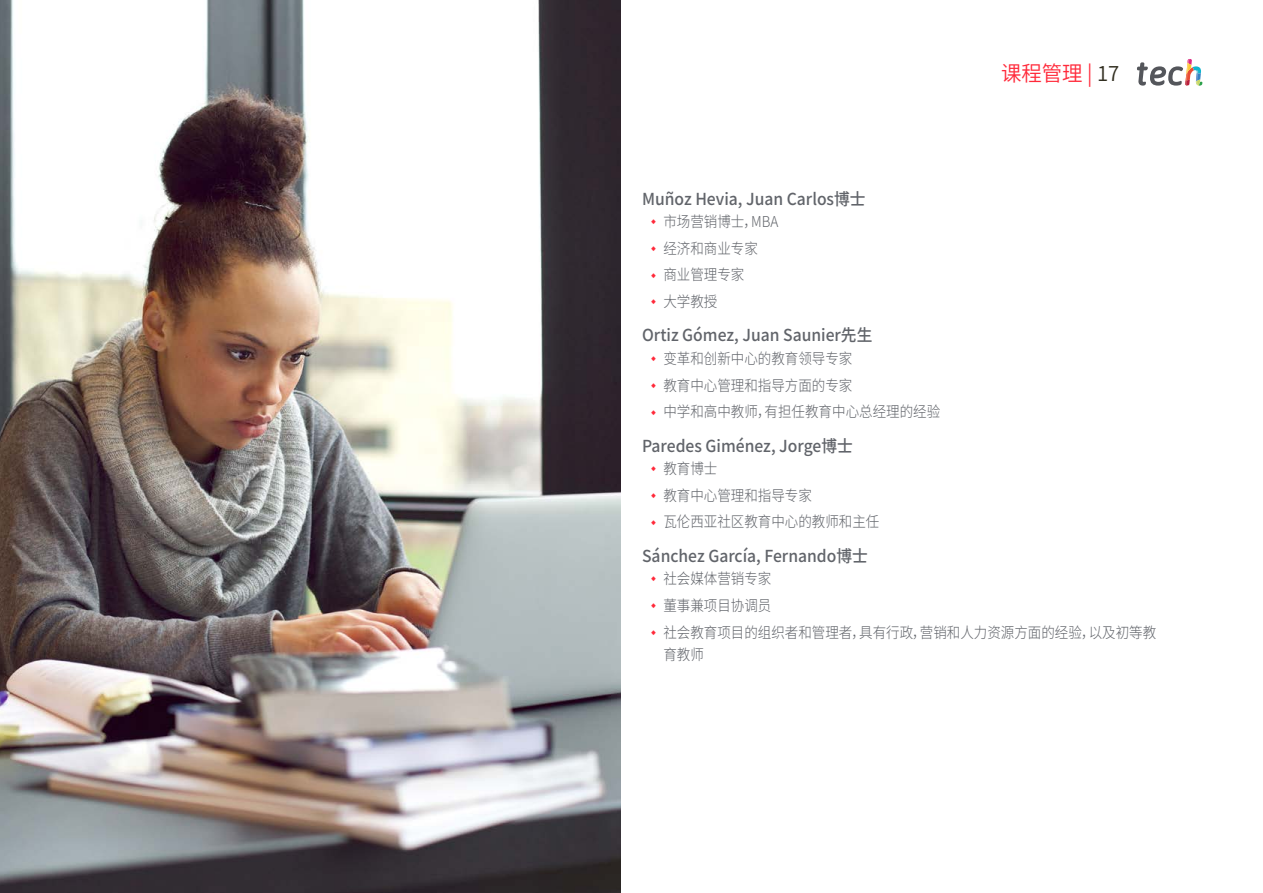
<style>
.page{position:relative;width:1263px;height:893px;background:#fff}
.page>*{position:absolute;margin:0;border:0;box-sizing:border-box;transform-origin:0 0}
.t1{font:21px "Source Han Sans CN";color:#ff293a}
.t2{font:500 16.5px "Source Han Sans CN";color:#61646a;scale:.95 1}
.t3{font:300 15px/26.7px "Source Han Sans CN";color:#61646a;scale:.9 1}
.s1{color:#312e20}
</style>
<div class="page">
<img style="left:0;top:0;width:621px;height:893px">
<svg style="left:1137px;top:59px;width:65px;height:27px"></svg>
<h1 class="t1" style="left:1001px;top:61px;width:120px">课程管理 | <span class="s1">17</span></h1>
<p class="t2" style="left:642px;top:189px;width:237px">Muñoz Hevia, Juan Carlos博士</p>
<p class="t3" style="left:663px;top:208px;width:129px">市场营销博士，MBA经济和商业专家<br>商业管理专家<br>大学教授</p>
<p class="t2" style="left:642px;top:326px;width:244px">Ortiz Gómez, Juan Saunier先生</p>
<p class="t3" style="left:663px;top:345px;width:309px">变革和创新中心的教育领导专家<br>教育中心管理和指导方面的专家<br>中学和高中教师，有担任教育中心总经理的经验</p>
<p class="t2" style="left:642px;top:436px;width:223px">Paredes Giménez, Jorge博士</p>
<p class="t3" style="left:663px;top:455px;width:241px">教育博士<br>教育中心管理和指导专家<br>瓦伦西亚社区教育中心的教师和主任</p>
<p class="t2" style="left:642px;top:546px;width:239px">Sánchez García, Fernando博士</p>
<p class="t3" style="left:663px;top:566px;width:549px">社会媒体营销专家<br>董事兼项目协调员<br>社会教育项目的组织者和管理者，具有行政，营销和人力资源方面的经验，以及初等教</p>
<p class="t3" style="left:663px;top:642px;width:46px">育教师</p>
</div>
